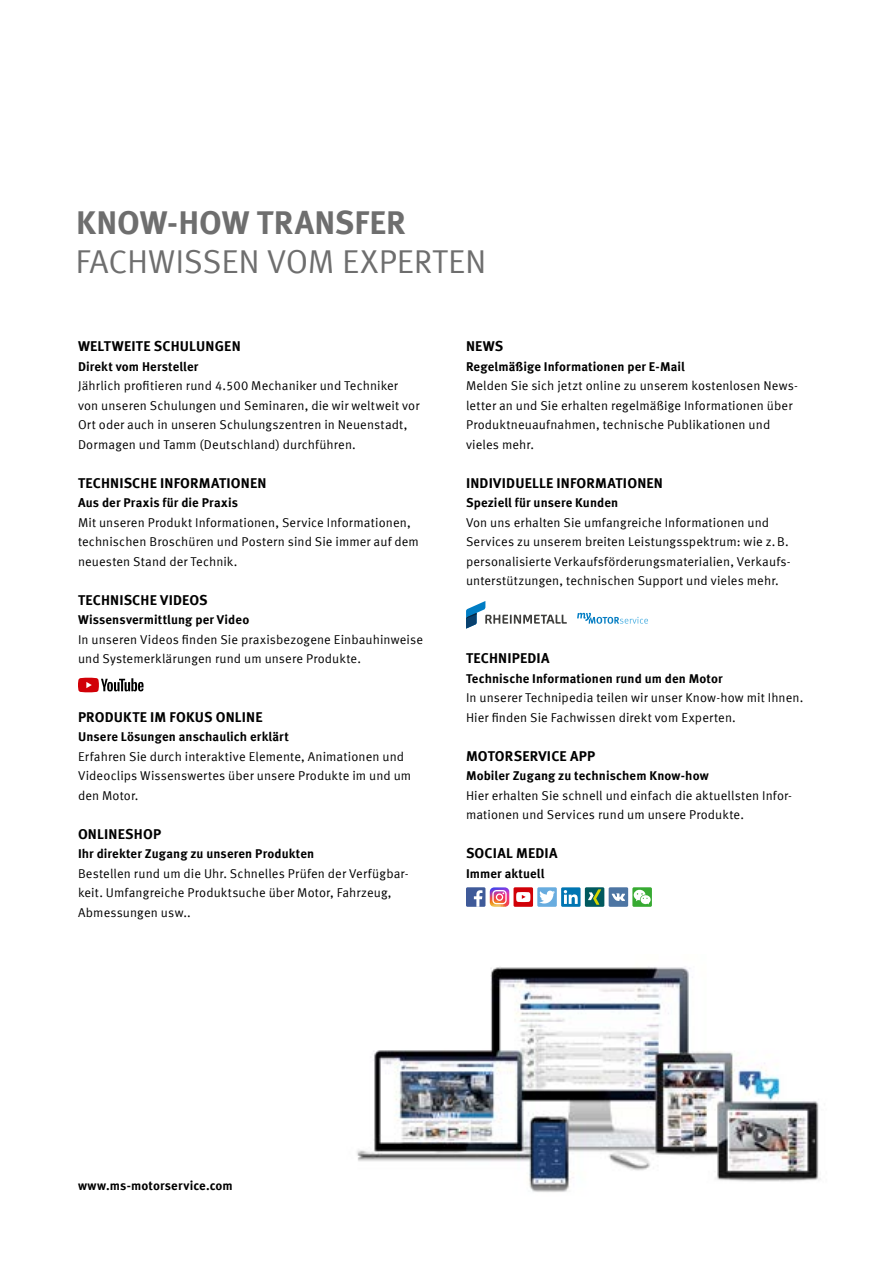
<style>
.page{position:relative;width:893px;height:1263px;background:#fff}
.page>*{position:absolute;margin:0;border:0;box-sizing:border-box;transform-origin:0 0}
.t1{font:33px "Meta Offc Pro Norm";letter-spacing:-.005em;color:#6e6e6e}
.t2{font:700 33px "Meta Offc Pro";color:#6e6e6e}
.t3{font:700 14.25px "Meta Offc Pro";letter-spacing:.01em;color:#000}
.t4{font:12.75px/19.5px "Meta Offc Pro Norm";letter-spacing:.01em;color:#000}
.t5{font:700 12.75px "Meta Offc Pro";letter-spacing:.01em;color:#000}
</style>
<div class="page">
<svg style="left:78px;top:678px;width:66px;height:14px"></svg>
<div style="left:466px;top:887px;width:19px;height:20px;background:#3f5a99"></div>
<svg style="left:474px;top:890px;width:8px;height:17px"></svg>
<div style="left:537px;top:887px;width:20px;height:20px;background:#68acdf"></div>
<svg style="left:539px;top:890px;width:16px;height:13px"></svg>
<div style="left:585px;top:887px;width:19px;height:20px;background:#00595e"></div>
<svg style="left:588px;top:889px;width:13px;height:16px"></svg>
<div style="left:514px;top:887px;width:19px;height:20px;background:#d10007"></div>
<svg style="left:516px;top:892px;width:14px;height:10px"></svg>
<div style="left:609px;top:887px;width:19px;height:20px;background:#4d75a3"></div>
<svg style="left:612px;top:893px;width:13px;height:8px"></svg>
<div style="left:632px;top:887px;width:20px;height:20px;background:#37aa32"></div>
<svg style="left:633px;top:889px;width:18px;height:15px"></svg>
<div style="left:561px;top:887px;width:20px;height:20px;background:#0075b2"></div>
<svg style="left:564px;top:890px;width:14px;height:14px"></svg>
<svg style="left:490px;top:887px;width:19px;height:20px"></svg>
<img style="left:357px;top:967px;width:464px;height:225px">
<svg style="left:466px;top:601px;width:101px;height:28px"></svg>
<svg style="left:577px;top:613px;width:71px;height:11px"></svg>
<h1 class="t2" style="left:76px;top:197px;width:331px">KNOW-HOW TRANSFER</h1>
<h1 class="t1" style="left:76px;top:237px;width:412px">FACHWISSEN VOM EXPERTEN</h1>
<p class="t3" style="left:78px;top:335px;width:164px">WELTWEITE SCHULUNGEN</p>
<p class="t5" style="left:78px;top:356px;width:122px">Direkt vom Hersteller</p>
<p class="t4" style="left:78px;top:375px;width:343px">Jährlich profitieren rund 4.500 Mechaniker und Techniker von unseren Schulungen und Seminaren, die wir weltweit vor Ort oder auch in unseren Schulungszentren in Neuenstadt, Dormagen und Tamm (Deutschland) durchführen.</p>
<p class="t3" style="left:78px;top:471px;width:190px">TECHNISCHE INFORMATIONEN</p>
<p class="t5" style="left:78px;top:493px;width:161px">Aus der Praxis für die Praxis</p>
<p class="t4" style="left:78px;top:512px;width:342px">Mit unseren Produkt Informationen, Service Informationen, technischen Broschüren und Postern sind Sie immer auf dem neuesten Stand der Technik.</p>
<p class="t3" style="left:78px;top:588px;width:131px">TECHNISCHE VIDEOS</p>
<p class="t5" style="left:78px;top:610px;width:173px">Wissensvermittlung per Video</p>
<p class="t4" style="left:78px;top:629px;width:346px">In unseren Videos finden Sie praxisbezogene Einbauhinweise und Systemerklärungen rund um unsere Produkte.</p>
<p class="t3" style="left:78px;top:705px;width:186px">PRODUKTE IM FOKUS ONLINE</p>
<p class="t5" style="left:78px;top:727px;width:212px">Unsere Lösungen anschaulich erklärt</p>
<p class="t4" style="left:78px;top:746px;width:335px">Erfahren Sie durch interaktive Elemente, Animationen und<br>Video clips Wissenswertes über unsere Produkte im und um den Motor.</p>
<p class="t3" style="left:78px;top:822px;width:85px">ONLINESHOP</p>
<p class="t5" style="left:78px;top:844px;width:238px">Ihr direkter Zugang zu unseren Produkten</p>
<p class="t4" style="left:78px;top:863px;width:332px">Bestellen rund um die Uhr. Schnelles Prüfen der Verfügbar&shy;keit. Umfangreiche Produkt suche über Motor, Fahrzeug,<br>Abmessungen usw..</p>
<p class="t3" style="left:466px;top:335px;width:39px">NEWS</p>
<p class="t5" style="left:466px;top:356px;width:220px">Regelmäßige Informationen per E-Mail</p>
<p class="t4" style="left:466px;top:375px;width:333px">Melden Sie sich jetzt online zu unserem kostenlosen News&shy;letter an und Sie erhalten regelmäßige Informationen über Produktneuaufnahmen, technische Publikationen und vieles mehr.</p>
<p class="t3" style="left:466px;top:471px;width:199px">INDIVIDUELLE INFORMATIONEN</p>
<p class="t5" style="left:466px;top:493px;width:154px">Speziell für unsere Kunden</p>
<p class="t4" style="left:466px;top:512px;width:326px">Von uns erhalten Sie umfangreiche Informationen und Services zu unserem breiten Leistungsspektrum: wie z. B. per sonalisierte Verkaufsförderungsmaterialien, Verkaufs&shy;unterstützungen, technischen Support und vieles mehr.</p>
<p class="t3" style="left:466px;top:647px;width:85px">TECHNIPEDIA</p>
<p class="t5" style="left:466px;top:668px;width:258px">Technische Informationen rund um den Motor</p>
<p class="t4" style="left:466px;top:687px;width:339px">In unserer Technipedia teilen wir unser Know-how mit Ihnen.<br>Hier finden Sie Fachwissen direkt vom Experten.</p>
<p class="t3" style="left:466px;top:744px;width:131px">MOTORSERVICE APP</p>
<p class="t5" style="left:466px;top:766px;width:244px">Mobiler Zugang zu technischem Know-how</p>
<p class="t4" style="left:466px;top:785px;width:328px">Hier erhalten Sie schnell und einfach die aktuellsten Infor&shy;mationen und Services rund um unsere Produkte.</p>
<p class="t3" style="left:466px;top:842px;width:93px">SOCIAL MEDIA</p>
<p class="t5" style="left:466px;top:863px;width:80px">Immer aktuell</p>
<p class="t5" style="left:78px;top:1175px;width:156px">www.ms-motorservice.com</p>
</div>
